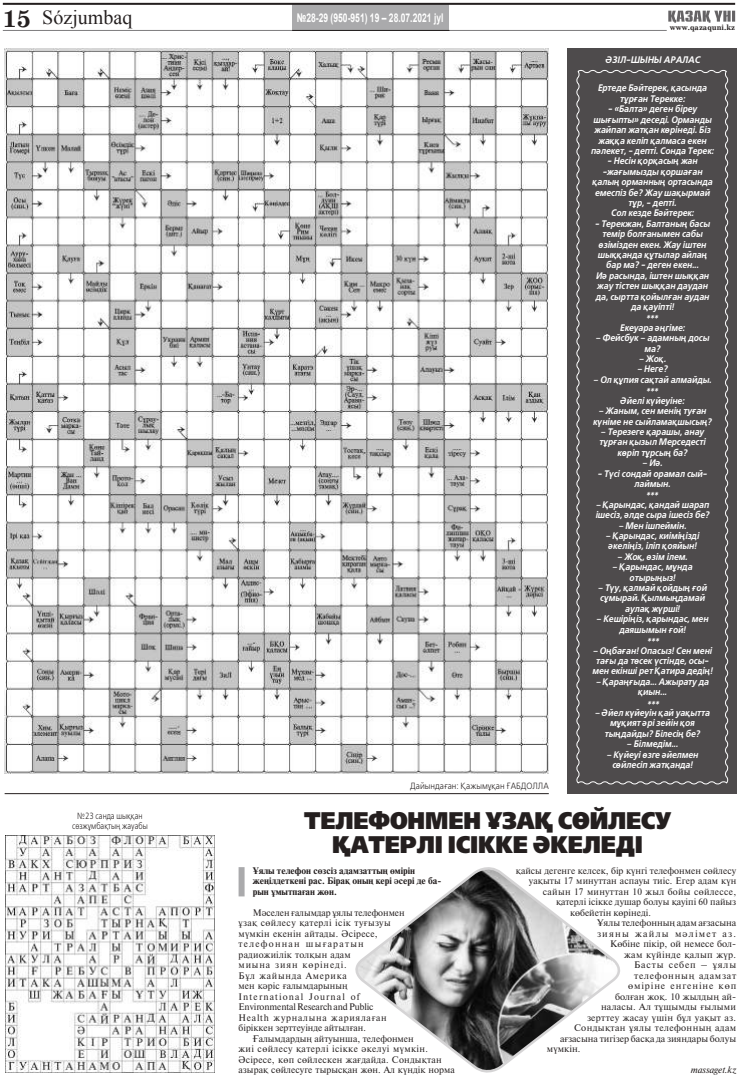
<style>
.page{position:relative;width:738px;height:1078px;background:#fff}
.page>*{position:absolute;margin:0;border:0;box-sizing:border-box;transform-origin:0 0}
.t1{font:900 24px/24px "DS Free Set";letter-spacing:-.005em;color:#241f1f;text-align:center;scale:.9 1}
.t2{font:20px "Times New Roman";color:#241f1f}
.t3{font:700 12px "Arial";color:#fff;scale:.71 1}
.t4{font:italic 700 9.5px/10.4px "DS Free Set";color:#fff;text-align:center;scale:.88 1}
.t5{font:9.5px/10.5px "DS Times";letter-spacing:.025em;color:#241f1f}
.t6{font:9.5px "DS Times";color:#241f1f}
.t7{font:700 9.5px/10.5px "DS Times";color:#241f1f}
.t8{font:9.5px "DS Times";letter-spacing:-.005em;color:#241f1f}
.t9{font:9.5px "DS Times";letter-spacing:.005em;color:#241f1f}
.t10{font:9.5px "DS Times";letter-spacing:.13em;color:#241f1f}
.t11{font:9.5px "DS Times";letter-spacing:.095em;color:#241f1f}
.t12{font:9.5px "DS Times";letter-spacing:.075em;color:#241f1f}
.t13{font:9.5px "DS Times";letter-spacing:.09em;color:#241f1f}
.t14{font:italic 700 9.5px "DS Free Set";color:#fff;scale:.93 1}
.t15{font:italic 9.5px "DS Times";color:#241f1f}
.t16{font:9px/10px "DS Free Set";color:#241f1f;text-align:center;scale:.8 1}
.t17{font:9px "DS Free Set";color:#241f1f;scale:.9 1}
.t18{font:700 7.9px "DS School";color:#241f1f}
.s1{font-family:"DS School";font-weight:700;font-size:24px}
</style>
<div class="page">
<div style="left:292px;top:5px;width:156px;height:26px;background:#aaaaac"></div>
<hr style="left:3px;top:30px;width:663px;height:1px;background:#7d7c7e">
<hr style="left:292px;top:30px;width:157px;height:1px;background:#241f1f">
<hr style="left:3px;top:3px;width:731px;height:2px;background:#241f1f">
<svg style="left:668px;top:11px;width:66px;height:12px"></svg>
<div style="left:238px;top:866px;width:6px;height:30px;background:#aaaaac"></div>
<div style="left:567px;top:49px;width:169px;height:744px;background:#4e4b4c"></div>
<svg style="left:576px;top:70px;width:152px;height:715px"></svg>
<img style="left:5px;top:48px;width:543px;height:724px">
<hr style="left:5px;top:793px;width:543px;height:1px;background:#241f1f">
<svg style="left:355px;top:867px;width:265px;height:206px"></svg>
<img style="left:5px;top:835px;width:209px;height:237px">
<h2 class="t2" style="left:3px;top:4px;width:131px"><span class="s1">15</span> Sózjumbaq</h2>
<p class="t3" style="left:297px;top:10px;width:208px">№28-29 (950-951) 19 – 28.07.2021 jyl</p>
<p class="t18" style="left:669px;top:23px;width:67px">www.qazaquni.kz</p>
<p class="t14" style="left:605px;top:54px;width:103px">ӘЗІЛ-ШЫНЫ АРАЛАС</p>
<p class="t16" style="left:72px;top:811px;width:96px">№23 санда шыққан сөзжұмбақтың жауабы</p>
<p class="t4" style="left:597px;top:83px;width:125px">Ертеде Бәйтерек, қасында тұрған Терекке:</p>
<p class="t4" style="left:590px;top:104px;width:141px">- «Балта» деген біреу шығыпты» деседі. Орманды жайпап жатқан көрінеді. Біз жаққа келіп қалмаса екен пәлекет, - депті. Сонда Терек:</p>
<p class="t4" style="left:591px;top:156px;width:138px">- Несін қорқасың жан -жағымызды қоршаған қалың орманның ортасында емеспіз бе? Жау шақырмай тұр, - депті.<br>Сол кезде Бәйтерек:</p>
<p class="t4" style="left:594px;top:218px;width:132px">- Терекжан, Балтаның басы темір болғанымен сабы өзімізден екен. Жау іштен шыққанда құтылар айлаң бар ма? - деген екен...<br>Иә расында, іштен шыққан жау тістен шыққан даудан да, сыртта қойылған аудан да қауіпті!<br>***<br>Екеуара әңгіме:</p>
<p class="t4" style="left:595px;top:333px;width:131px">– Фейсбук – адамның досы ма?</p>
<p class="t4" style="left:638px;top:354px;width:32px">– Жоқ.</p>
<p class="t4" style="left:636px;top:364px;width:36px">– Неге?</p>
<p class="t4" style="left:592px;top:374px;width:136px">– Ол құпия сақтай алмайды. ***<br>Әйелі күйеуіне:</p>
<p class="t4" style="left:592px;top:406px;width:136px">– Жаным, сен менің туған күніме не сыйламақшысың?</p>
<p class="t4" style="left:598px;top:426px;width:122px">– Терезеге қарашы, анау тұрған қызыл Мерседесті көріп тұрсың ба?</p>
<p class="t4" style="left:641px;top:458px;width:24px">– Иә.</p>
<p class="t4" style="left:597px;top:468px;width:126px">- Түсі сондай орамал сый&shy;лаймын.<br>***</p>
<p class="t4" style="left:595px;top:499px;width:131px;text-align:left">– Қарындас, қандай шарап ішесіз, әлде сыра ішесіз бе?</p>
<p class="t4" style="left:618px;top:520px;width:79px">– Мен ішпеймін.</p>
<p class="t4" style="left:605px;top:530px;width:107px;text-align:left">– Қарындас, киіміңізді әкеліңіз, іліп қояйын!</p>
<p class="t4" style="left:616px;top:551px;width:81px">– Жоқ, өзім ілем.</p>
<p class="t4" style="left:612px;top:562px;width:92px">– Қарындас, мұнда отырыңыз!</p>
<p class="t4" style="left:597px;top:582px;width:125px">– Түу, қалмай қойдың ғой сұмырай. Қылмыңдамай аулақ жүрші!</p>
<p class="t4" style="left:596px;top:614px;width:129px">– Кешіріңіз, қарындас, мен даяшымын ғой!<br>***</p>
<p class="t4" style="left:591px;top:645px;width:138px">– Оңбаған! Опасыз! Сен менi тағы да төсек үстiнде, осы&shy;мен екiншi рет Қатира дедiң!</p>
<p class="t4" style="left:595px;top:676px;width:130px">– Қараңғыда... Ажырату да қиын...<br>***</p>
<p class="t4" style="left:594px;top:707px;width:132px">– Әйел күйеуін қай уақытта мұқият әрi зейiн қоя тыңдайды? Бiлесiң бе?</p>
<p class="t4" style="left:626px;top:738px;width:60px">– Бiлмедiм...</p>
<p class="t4" style="left:606px;top:749px;width:106px">– Күйеуі өзге әйелмен сөйлесiп жатқанда!</p>
<h1 class="t1" style="left:304px;top:808px;width:409px">ТЕЛЕФОНМЕН ҰЗАҚ СӨЙЛЕСУ<br>ҚАТЕРЛІ ІСІККЕ ӘКЕЛЕДІ</h1>
<p class="t17" style="left:410px;top:780px;width:155px">Дайындаған: Қажымұқан ҒАБДОЛЛА</p>
<p class="t7" style="left:252px;top:865px;width:190px">Ұялы телефон сөзсіз адамзаттың өмірін жеңілдеткені рас. Бірақ оның кері әсері де ба&shy;рын ұмытпаған жөн.</p>
<p class="t5" style="left:238px;top:907px;width:167px;text-indent:14px">Мәселен ғалымдар ұялы телефонмен ұзақ сөйлесу қатерлі ісік туғызуы мүмкін екенін айтады. Әсіресе, телефоннан шығаратын радиожиілік толқын адам<br>миына зиян көрінеді.<br>Бұл жайында Америка<br>мен кәріс ғалымдарының<br>International Journal of<br>Environmental Research and Public<br>Health журналына жариялаған біріккен зерттеуінде айтылған.</p>
<p class="t5" style="left:238px;top:1033px;width:218px;text-indent:14px">Ғалымдардың айтуынша, телефонмен<br>жиі сөйлесу қатерлі ісікке әкелуі мүмкін.<br>Әсіресе, көп сөйлескен жағдайда. Сондықтан азырақ сөйлесуге тырысқан жөн. Ал күндік норма</p>
<p class="t6" style="left:515px;top:865px;width:222px">қайсы дегенге келсек, бір күнгі телефонмен сөйлесу</p>
<p class="t5" style="left:528px;top:875px;width:209px">уақыты 17 минуттан аспауы тиіс. Егер адам күн</p>
<p class="t5" style="left:542px;top:886px;width:195px">сайын 17 минуттан 10 жыл бойы сөйлессе,</p>
<p class="t6" style="left:555px;top:896px;width:181px">қатерлі ісікке душар болуы қауіпі 60 пайыз</p>
<p class="t6" style="left:569px;top:907px;width:82px">көбейетін көрінеді.</p>
<p class="t8" style="left:596px;top:917px;width:140px">Ұялы телефонның адам ағзасына</p>
<p class="t10" style="left:596px;top:928px;width:140px">зияны жайлы мәлімет аз.</p>
<p class="t9" style="left:609px;top:938px;width:127px">Көбіне пікір, ой немесе бол-</p>
<p class="t5" style="left:623px;top:949px;width:113px">жам күйінде қалып жүр.</p>
<p class="t13" style="left:633px;top:959px;width:103px">Басты себеп – ұялы</p>
<p class="t12" style="left:633px;top:970px;width:103px">телефонның адамзат</p>
<p class="t11" style="left:627px;top:980px;width:110px">өміріне енгеніне көп</p>
<p class="t9" style="left:614px;top:991px;width:122px">болған жоқ. 10 жылдың ай-</p>
<p class="t5" style="left:600px;top:1001px;width:136px">наласы. Ал тұщымды ғылыми</p>
<p class="t5" style="left:586px;top:1012px;width:150px">зерттеу жасау үшін бұл уақыт аз.</p>
<p class="t5" style="left:573px;top:1022px;width:164px">Сондықтан ұялы телефонның адам</p>
<p class="t8" style="left:559px;top:1033px;width:177px">ағзасына тигізер басқа да зияндары болуы</p>
<p class="t5" style="left:546px;top:1043px;width:35px">мүмкін.</p>
<p class="t15" style="left:690px;top:1064px;width:47px">massaget.kz</p>
</div>
